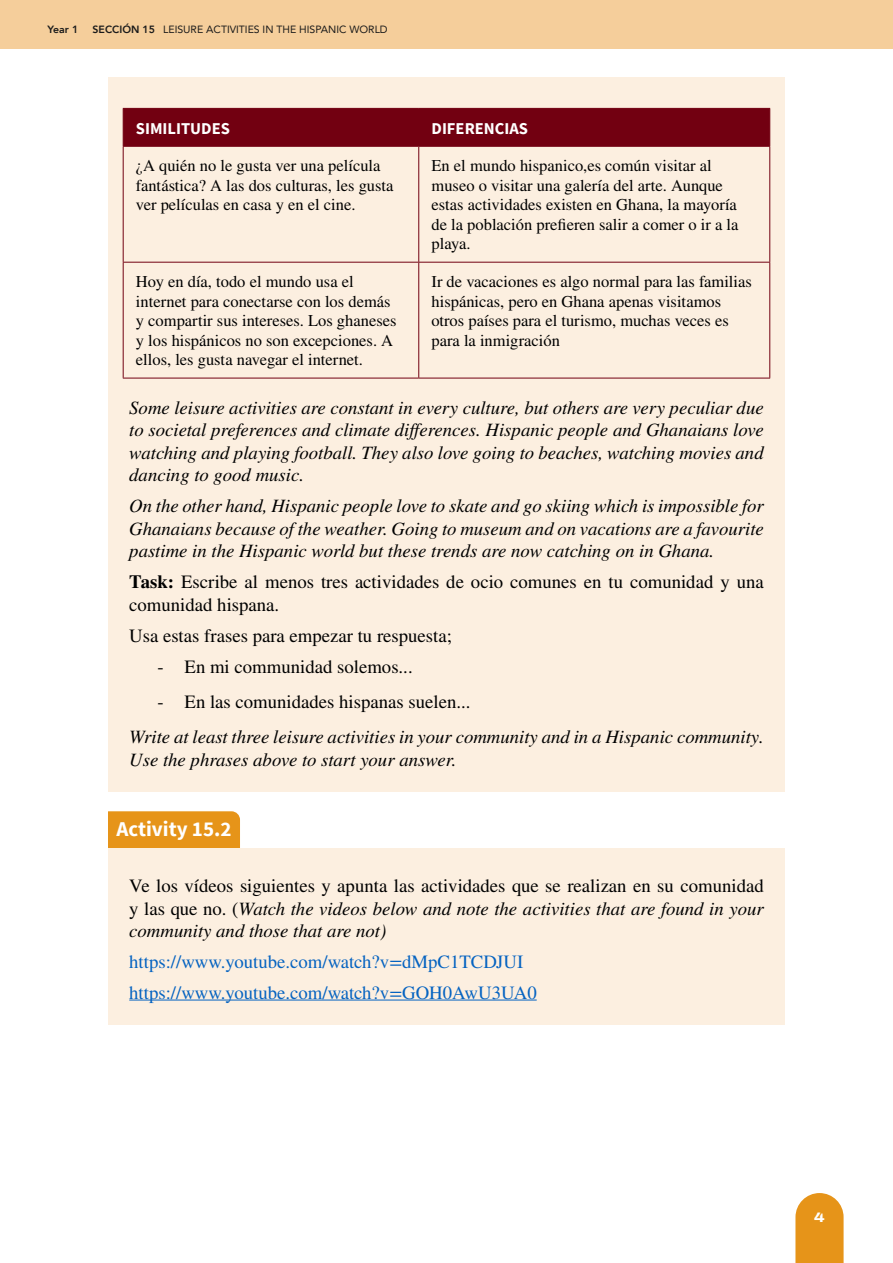
<style>
.page{position:relative;width:893px;height:1263px;background:#fff}
.page>*{position:absolute;margin:0;border:0;box-sizing:border-box;transform-origin:0 0}
.t1{font:700 21px "Source Sans Pro";color:#fff}
.t2{font:italic 18.75px/22.5px "STIX General";color:#000;text-align:justify}
.t3{font:18.75px/22.5px "STIX General";color:#000}
.t4{font:18.75px/31px "STIX General";color:#0563c1}
.t5{font:16.5px/19.5px "STIX General";color:#000}
.t6{font:700 16.5px "Source Sans Pro";color:#fff}
.t7{font:800 13.5px "Archivo Expanded";color:#fff}
.t8{font:10.5px "Avenir";color:#1a1a1a}
.t9{font:800 10.5px "Avenir";color:#1a1a1a}
.s1{font-weight:800}
.s2{font-weight:700}
.s3{font-style:normal}
</style>
<div class="page">
<div style="left:0;top:0;width:893px;height:49px;background:#f5ce9b"></div>
<svg style="left:795px;top:1193px;width:49px;height:70px;background:#e89d2e"></svg>
<div style="left:108px;top:77px;width:677px;height:327px;background:#fcefe0"></div>
<div style="left:108px;top:370px;width:677px;height:137px;background:#fcefe0"></div>
<div style="left:108px;top:468px;width:677px;height:115px;background:#fcefe0"></div>
<div style="left:108px;top:544px;width:677px;height:93px;background:#fcefe0"></div>
<div style="left:108px;top:625px;width:677px;height:69px;background:#fcefe0"></div>
<div style="left:108px;top:660px;width:677px;height:70px;background:#fcefe0"></div>
<div style="left:108px;top:699px;width:677px;height:93px;background:#fcefe0"></div>
<div style="left:108px;top:811px;width:132px;height:37px;background:#e69419"></div>
<div style="left:108px;top:848px;width:677px;height:115px;background:#fcefe0"></div>
<div style="left:108px;top:955px;width:677px;height:70px;background:#fcefe0"></div>
<hr style="left:129px;top:999px;width:408px;height:1px;background:#0563c1">
<div style="left:124px;top:109px;width:645px;height:37px;background:#720011"></div>
<hr style="left:418px;top:109px;width:1px;height:37px;background:#720011">
<hr style="left:123px;top:146px;width:296px;height:1px;background:#720011">
<hr style="left:419px;top:146px;width:351px;height:1px;background:#720011">
<hr style="left:418px;top:147px;width:1px;height:115px;background:#720011">
<hr style="left:123px;top:262px;width:296px;height:1px;background:#720011">
<hr style="left:419px;top:262px;width:351px;height:1px;background:#720011">
<hr style="left:418px;top:263px;width:1px;height:115px;background:#720011">
<hr style="left:123px;top:147px;width:1px;height:115px;background:#720011">
<hr style="left:769px;top:147px;width:1px;height:115px;background:#720011">
<hr style="left:123px;top:263px;width:1px;height:115px;background:#720011">
<hr style="left:769px;top:263px;width:1px;height:115px;background:#720011">
<hr style="left:123px;top:378px;width:296px;height:1px;background:#720011">
<hr style="left:419px;top:378px;width:351px;height:1px;background:#720011">
<hr style="left:123px;top:108px;width:296px;height:1px;background:#720011">
<hr style="left:123px;top:109px;width:1px;height:37px;background:#720011">
<hr style="left:419px;top:108px;width:351px;height:1px;background:#720011">
<hr style="left:769px;top:109px;width:1px;height:37px;background:#720011">
<p class="t9" style="left:48px;top:21px;width:32px">Year 1</p>
<p class="t8" style="left:93px;top:21px;width:297px"><span class="s1">SECCIÓN 15</span> LEISURE ACTIVITIES IN THE HISPANIC WORLD</p>
<p class="t6" style="left:136px;top:117px;width:96px">SIMILITUDES</p>
<p class="t6" style="left:431px;top:117px;width:98px">DIFERENCIAS</p>
<p class="t5" style="left:136px;top:157px;width:259px">¿A quién no le gusta ver una película fantástica? A las dos culturas, les gusta ver películas en casa y en el cine.</p>
<p class="t5" style="left:431px;top:157px;width:308px">En el mundo hispanico,es común visitar al museo o visitar una galería del arte. Aunque estas actividades existen en Ghana, la mayoría de la población prefieren salir a comer o ir a la playa.</p>
<p class="t5" style="left:136px;top:273px;width:262px">Hoy en día, todo el mundo usa el internet para conectarse con los demás y compartir sus intereses. Los ghaneses y los hispánicos no son excepciones. A ellos, les gusta navegar el internet.</p>
<p class="t5" style="left:431px;top:273px;width:322px">Ir de vacaciones es algo normal para las familias hispánicas, pero en Ghana apenas visitamos otros países para el turismo, muchas veces es para la inmigración</p>
<p class="t2" style="left:129px;top:396px;width:636px">Some leisure activities are constant in every culture, but others are very peculiar due to societal preferences and climate differences. Hispanic people and Ghanaians love watching and playing football. They also love going to beaches, watching movies and dancing to good music.</p>
<p class="t2" style="left:129px;top:494px;width:636px">On the other hand, Hispanic people love to skate and go skiing which is impossible for Ghanaians because of the weather. Going to museum and on vacations are a favourite pastime in the Hispanic world but these trends are now catching on in Ghana.</p>
<p class="t3" style="left:129px;top:572px;width:636px"><span class="s2">Task:</span> Escribe al menos tres actividades de ocio comunes en tu comunidad y una comunidad hispana.</p>
<p class="t3" style="left:129px;top:625px;width:324px">Usa estas frases para empezar tu respuesta;</p>
<p class="t3" style="left:158px;top:656px;width:257px">- En mi communidad solemos...</p>
<p class="t3" style="left:158px;top:691px;width:314px">- En las comunidades hispanas suelen...</p>
<p class="t2" style="left:129px;top:725px;width:636px">Write at least three leisure activities in your community and in a Hispanic community.<br>Use the phrases above to start your answer.</p>
<p class="t1" style="left:117px;top:814px;width:116px">Activity 15.2</p>
<p class="t2" style="left:129px;top:874px;width:636px"><span class="s3">Ve los vídeos siguientes y apunta las actividades que se realizan en su comunidad y las que no. (</span>Watch the videos below and note the activities that are found in your community and those that are not)</p>
<p class="t4" style="left:129px;top:947px;width:409px">https://www.youtube.com/watch?v=dMpC1TCDJUI https://www.youtube.com/watch?v=GOH0AwU3UA0</p>
<p class="t7" style="left:814px;top:1207px;width:12px">4</p>
</div>
